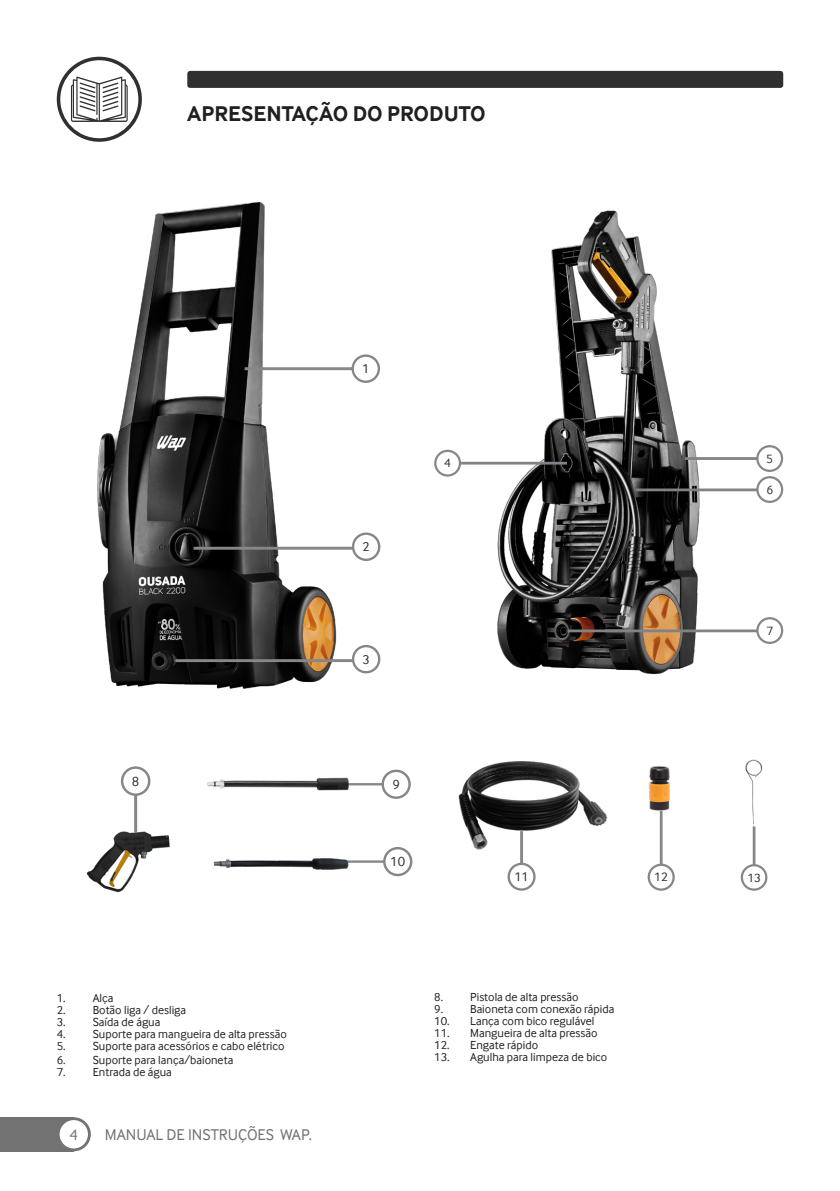
<style>
.page{position:relative;width:840px;height:1191px;background:#fff}
.page>*{position:absolute;margin:0;border:0;box-sizing:border-box;transform-origin:0 0}
.t1{font:700 22px "Inter Face";color:#231f20}
.t2{font:16px "Inter Face";color:#717271}
.t3{font:13.8px "Inter Face";color:#312f30}
.t4{font:13.4px "Inter Face";color:#312f30}
.t5{font:13.2px "Inter Face";color:#312f30}
.t6{font:12.8px "Inter Face";color:#312f30}
.t7{font:12.6px "Inter Face";color:#312f30}
.t8{font:12px "Inter Face";color:#231f20}
</style>
<div class="page">
<div style="left:0;top:1117px;width:74px;height:34px;background:#717271"></div>
<svg style="left:57px;top:1117px;width:34px;height:34px"></svg>
<div style="left:60px;top:1120px;width:28px;height:28px;background:#fff;border-radius:50%"></div>
<div style="left:187px;top:71px;width:595px;height:17px;background:#312f30;border-radius:3px"></div>
<svg style="left:57px;top:57px;width:85px;height:85px"></svg>
<div style="left:60px;top:60px;width:78px;height:78px;background:#fff;border-radius:50%"></div>
<svg style="left:71px;top:77px;width:57px;height:45px"></svg>
<img style="left:458px;top:761px;width:150px;height:109px">
<img style="left:86px;top:804px;width:84px;height:89px">
<img style="left:97px;top:202px;width:283px;height:487px">
<img style="left:434px;top:210px;width:348px;height:465px">
<hr style="left:244px;top:367px;width:121px;height:3px;background:#868788">
<hr style="left:193px;top:547px;width:161px;height:2px;background:#868788">
<hr style="left:175px;top:659px;width:179px;height:3px;background:#868788">
<hr style="left:567px;top:629px;width:194px;height:3px;background:#808285">
<hr style="left:457px;top:462px;width:109px;height:2px;background:#808285">
<hr style="left:344px;top:783px;width:47px;height:2px;background:#868788">
<hr style="left:344px;top:860px;width:47px;height:2px;background:#868788">
<hr style="left:134px;top:782px;width:3px;height:50px;background:#868788">
<hr style="left:520px;top:831px;width:2px;height:48px;background:#868788">
<hr style="left:659px;top:811px;width:3px;height:53px;background:#868788">
<svg style="left:351px;top:354px;width:29px;height:29px"></svg>
<div style="left:354px;top:357px;width:23px;height:23px;background:#fff;border-radius:50%"></div>
<svg style="left:434px;top:450px;width:27px;height:26px"></svg>
<div style="left:436px;top:452px;width:22px;height:22px;background:#fff;border-radius:50%"></div>
<svg style="left:121px;top:766px;width:29px;height:30px"></svg>
<div style="left:123px;top:769px;width:25px;height:24px;background:#fff;border-radius:50%"></div>
<svg style="left:381px;top:769px;width:29px;height:30px"></svg>
<div style="left:384px;top:772px;width:24px;height:24px;background:#fff;border-radius:50%"></div>
<svg style="left:507px;top:862px;width:28px;height:28px"></svg>
<div style="left:509px;top:865px;width:24px;height:23px;background:#fff;border-radius:50%"></div>
<svg style="left:647px;top:863px;width:27px;height:27px"></svg>
<div style="left:649px;top:866px;width:23px;height:22px;background:#fff;border-radius:50%"></div>
<svg style="left:352px;top:532px;width:28px;height:29px"></svg>
<div style="left:354px;top:535px;width:24px;height:23px;background:#fff;border-radius:50%"></div>
<svg style="left:352px;top:645px;width:28px;height:28px"></svg>
<div style="left:354px;top:647px;width:24px;height:24px;background:#fff;border-radius:50%"></div>
<img style="left:648px;top:766px;width:22px;height:59px">
<svg style="left:755px;top:617px;width:27px;height:27px"></svg>
<div style="left:758px;top:619px;width:22px;height:23px;background:#fff;border-radius:50%"></div>
<img style="left:207px;top:777px;width:151px;height:14px">
<img style="left:213px;top:858px;width:145px;height:12px">
<svg style="left:383px;top:847px;width:29px;height:29px"></svg>
<div style="left:385px;top:849px;width:25px;height:24px;background:#fff;border-radius:50%"></div>
<img style="left:745px;top:759px;width:18px;height:69px">
<hr style="left:752px;top:826px;width:3px;height:40px;background:#868788">
<svg style="left:740px;top:864px;width:27px;height:26px"></svg>
<div style="left:742px;top:866px;width:22px;height:22px;background:#fff;border-radius:50%"></div>
<hr style="left:684px;top:457px;width:75px;height:3px;background:#808285">
<svg style="left:755px;top:445px;width:27px;height:27px"></svg>
<div style="left:758px;top:447px;width:22px;height:23px;background:#fff;border-radius:50%"></div>
<hr style="left:635px;top:488px;width:126px;height:3px;background:#808285">
<svg style="left:755px;top:476px;width:27px;height:27px"></svg>
<div style="left:758px;top:478px;width:22px;height:23px;background:#fff;border-radius:50%"></div>
<h1 class="t1" style="left:187px;top:100px;width:300px">APRESENTAÇÃO DO PRODUTO</h1>
<p class="t4" style="left:362px;top:361px;width:9px">1</p>
<p class="t4" style="left:362px;top:539px;width:9px">2</p>
<p class="t4" style="left:362px;top:651px;width:9px">3</p>
<p class="t7" style="left:444px;top:456px;width:8px">4</p>
<p class="t3" style="left:132px;top:773px;width:9px">8</p>
<p class="t3" style="left:392px;top:776px;width:9px">9</p>
<p class="t3" style="left:390px;top:853px;width:16px">10</p>
<p class="t5" style="left:514px;top:869px;width:16px">11</p>
<p class="t6" style="left:654px;top:870px;width:15px">12</p>
<p class="t8" style="left:57px;top:991px;width:58px">1. Alça</p>
<p class="t8" style="left:57px;top:1003px;width:131px">2. Botão liga / desliga</p>
<p class="t8" style="left:57px;top:1015px;width:105px">3. Saída de água</p>
<p class="t8" style="left:57px;top:1027px;width:231px">4. Suporte para mangueira de alta pressão</p>
<p class="t8" style="left:57px;top:1039px;width:229px">5. Suporte para acessórios e cabo elétrico</p>
<p class="t8" style="left:57px;top:1053px;width:178px">6. Suporte para lança/baioneta</p>
<p class="t8" style="left:57px;top:1065px;width:117px">7. Entrada de água</p>
<h2 class="t2" style="left:69px;top:1125px;width:10px">4</h2>
<h2 class="t2" style="left:105px;top:1125px;width:208px">MANUAL DE INSTRUÇÕES WAP.</h2>
<p class="t8" style="left:434px;top:989px;width:146px">8. Pistola de alta pressão</p>
<p class="t8" style="left:434px;top:1001px;width:182px">9. Baioneta com conexão rápida</p>
<p class="t8" style="left:434px;top:1013px;width:162px">10. Lança com bico regulável</p>
<p class="t8" style="left:434px;top:1025px;width:165px">11. Mangueira de alta pressão</p>
<p class="t8" style="left:434px;top:1037px;width:105px">12. Engate rápido</p>
<p class="t8" style="left:434px;top:1049px;width:174px">13. Agulha para limpeza de bico</p>
<p class="t7" style="left:765px;top:451px;width:8px">5</p>
<p class="t7" style="left:766px;top:482px;width:8px">6</p>
<p class="t7" style="left:766px;top:623px;width:8px">7</p>
<p class="t7" style="left:747px;top:870px;width:15px">13</p>
</div>
